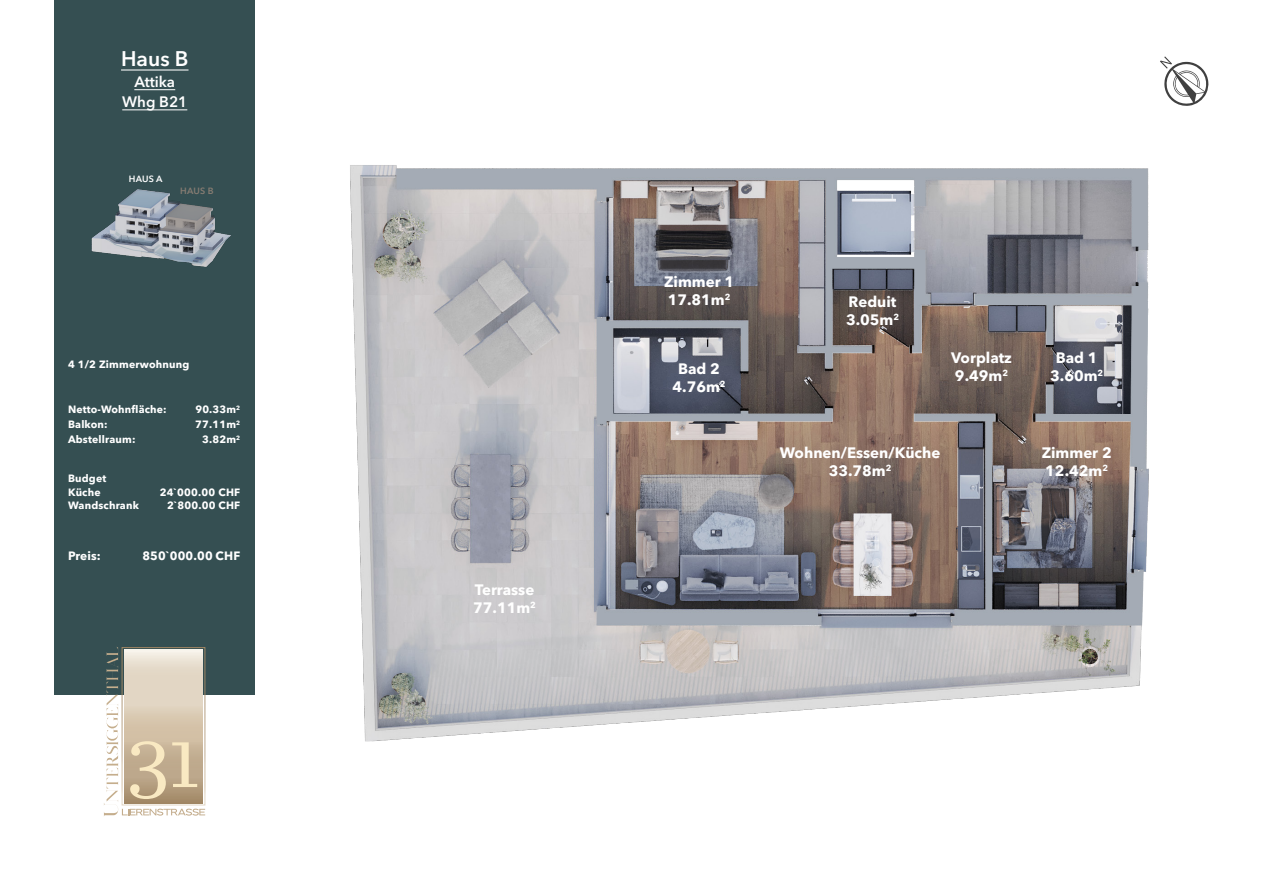
<style>
.page{position:relative;width:1263px;height:893px;background:#fff}
.page>*{position:absolute;margin:0;border:0;box-sizing:border-box;transform-origin:0 0}
.text_black{font:600 21px "Avenir Next Cyr";color:#fff}
.t1{font:700 15px "Avenir Next Cyr";color:#fff}
.text_black-2{font:600 15px "Avenir Next Cyr";color:#fff}
.text_black-3{font:700 12px "Avenir Next Cyr";letter-spacing:.015em;color:#fff}
.text_black-4{font:700 10.5px "Avenir Next Cyr";letter-spacing:.015em;color:#fff}
.text_black-5{font:600 9px "Avenir Next Cyr";color:#fff}
.text_black-6{font:600 9px "Avenir Next Cyr";color:#877c72}
</style>
<div class="page">
<img style="left:253px;top:80px;width:956px;height:662px">
<div style="left:54px;top:0;width:201px;height:694px;background:#354f52"></div>
<hr style="left:134px;top:89px;width:41px;height:1px;background:#fff">
<hr style="left:122px;top:109px;width:65px;height:1px;background:#fff">
<hr style="left:121px;top:69px;width:67px;height:2px;background:#fff">
<svg style="left:104px;top:647px;width:101px;height:169px"></svg>
<img style="left:91px;top:189px;width:140px;height:78px">
<svg style="left:159px;top:203px;width:55px;height:32px;background:#8a8c91"></svg>
<svg style="left:1160px;top:56px;width:48px;height:50px"></svg>
<p class="text_black" style="left:121px;top:46px;width:69px">Haus B</p>
<p class="text_black-2" style="left:134px;top:73px;width:42px">Attika</p>
<p class="text_black-2" style="left:122px;top:93px;width:67px">Whg B21</p>
<p class="text_black-5" style="left:129px;top:173px;width:35px">HAUS A</p>
<p class="text_black-6" style="left:180px;top:185px;width:35px">HAUS B</p>
<p class="text_black-4" style="left:68px;top:358px;width:123px">4 1/2 Zimmerwohnung</p>
<p class="text_black-4" style="left:68px;top:403px;width:100px">Netto-Wohnfläche:</p>
<p class="text_black-4" style="left:195px;top:403px;width:46px">90.33m<sup>2</sup></p>
<p class="text_black-4" style="left:68px;top:418px;width:41px">Balkon:</p>
<p class="text_black-4" style="left:195px;top:418px;width:47px">77.11m<sup>2</sup></p>
<p class="text_black-4" style="left:68px;top:433px;width:69px">Abstellraum:</p>
<p class="text_black-4" style="left:202px;top:433px;width:40px">3.82m<sup>2</sup></p>
<p class="text_black-4" style="left:68px;top:472px;width:40px">Budget</p>
<p class="text_black-4" style="left:68px;top:486px;width:34px">Küche</p>
<p class="text_black-4" style="left:160px;top:486px;width:82px">24`000.00 CHF</p>
<p class="text_black-4" style="left:68px;top:499px;width:72px">Wandschrank</p>
<p class="text_black-4" style="left:167px;top:499px;width:75px">2`800.00 CHF</p>
<p class="text_black-3" style="left:68px;top:549px;width:34px">Preis:</p>
<p class="text_black-3" style="left:142px;top:549px;width:99px">850`000.00 CHF</p>
<p class="t1" style="left:475px;top:580px;width:61px">Terrasse</p>
<p class="t1" style="left:473px;top:598px;width:64px">77.11m<sup>2</sup></p>
<p class="t1" style="left:664px;top:272px;width:72px">Zimmer 1</p>
<p class="t1" style="left:668px;top:290px;width:64px">17.81m<sup>2</sup></p>
<p class="t1" style="left:678px;top:359px;width:43px">Bad 2</p>
<p class="t1" style="left:672px;top:377px;width:55px">4.76m<sup>2</sup></p>
<p class="t1" style="left:849px;top:292px;width:49px">Reduit</p>
<p class="t1" style="left:846px;top:310px;width:55px">3.05m<sup>2</sup></p>
<p class="t1" style="left:951px;top:348px;width:62px">Vorplatz</p>
<p class="t1" style="left:955px;top:366px;width:55px">9.49m<sup>2</sup></p>
<p class="t1" style="left:780px;top:443px;width:162px">Wohnen/Essen/Küche</p>
<p class="t1" style="left:829px;top:461px;width:64px">33.78m<sup>2</sup></p>
<p class="t1" style="left:1056px;top:348px;width:43px">Bad 1</p>
<p class="t1" style="left:1050px;top:366px;width:55px">3.60m<sup>2</sup></p>
<p class="t1" style="left:1042px;top:443px;width:72px">Zimmer 2</p>
<p class="t1" style="left:1045px;top:461px;width:64px">12.42m<sup>2</sup></p>
</div>
